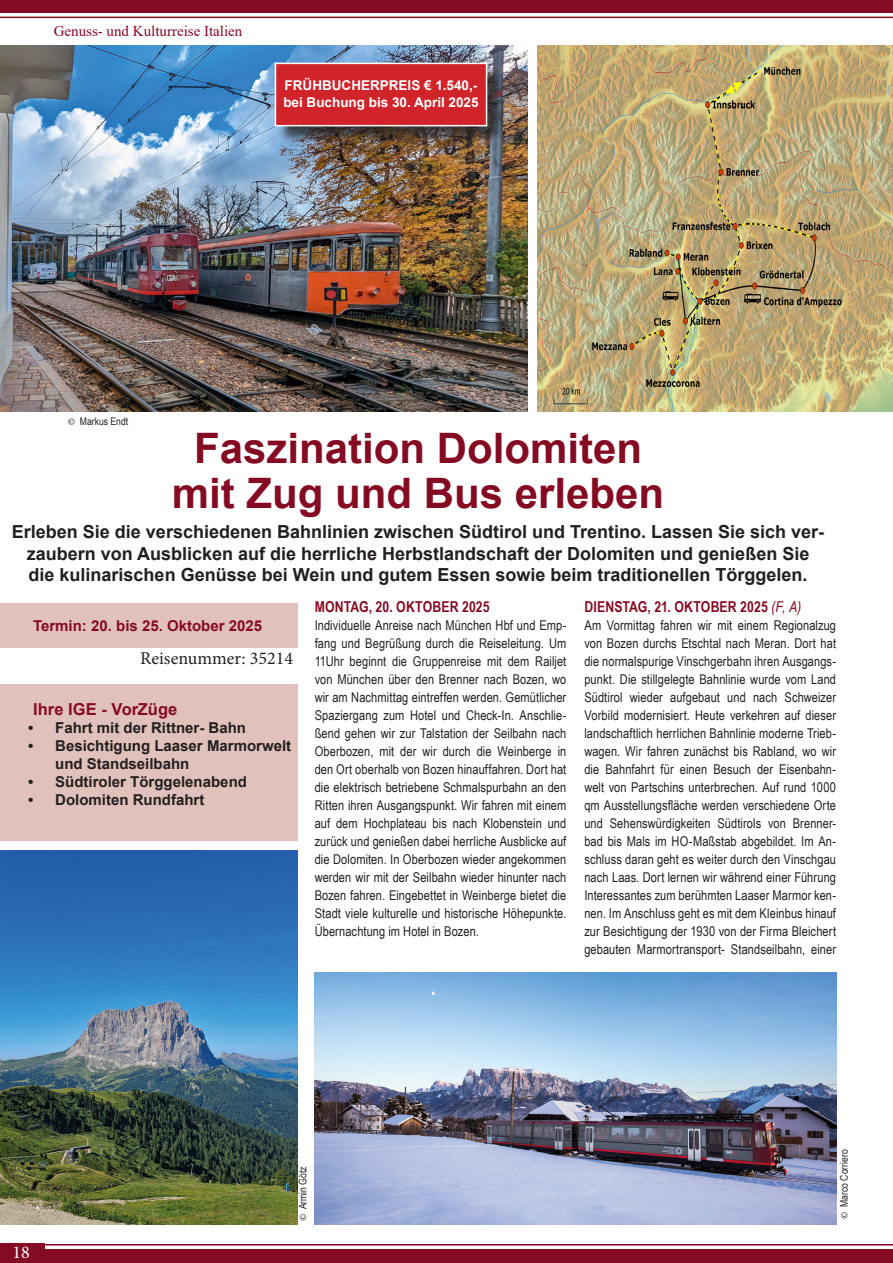
<style>
.page{position:relative;width:893px;height:1263px;background:#fff}
.page>*{position:absolute;margin:0;border:0;box-sizing:border-box;transform-origin:0 0}
._1-Titel{font:700 42px "Arial";color:#850b22}
._2-Untertitel{font:700 18px/21.6px "Arial";color:#231f20;text-align:center}
.t1{font:18px "Minion Pro";color:#231f20}
.t2{font:18px "Minion Pro";color:#fff}
._10-_Vorzüge{font:700 16.5px "Arial";letter-spacing:.005em;color:#850b22}
.t3{font:700 15px/18px "Arial";color:#231f20}
._4-Datum_im_Fliesstext_R{font:700 15px "Arial Narrow";letter-spacing:.005em;color:#850b22}
._0-Reisekategorie{font:15px "Times New Roman";color:#850b22}
._5-Leistungspaket_Reisepreis_Reisetermin{font:700 15px "Arial";color:#850b22}
._3-Fliesstext_R{font:13.5px/18px "Arial Narrow";letter-spacing:.005em;color:#231f20;text-align:justify}
.t4{font:700 13.5px "Arial";color:#fff}
.t5{font:10.5px "Arial Narrow";color:#231f20}
.s1{font-family:"Minion Pro"}
.s2{font-weight:400;font-style:italic}
</style>
<div class="page">
<div style="left:0;top:1249px;width:893px;height:14px;background:#850b22"></div>
<hr style="left:0;top:1244px;width:893px;height:1px;background:#850b22">
<hr style="left:0;top:17px;width:893px;height:1px;background:#850b22">
<div style="left:0;top:0;width:893px;height:12px;background:#850b22"></div>
<div style="left:0;top:1244px;width:45px;height:19px;background:#850b22"></div>
<img style="left:537px;top:45px;width:356px;height:366px">
<img style="left:0;top:45px;width:527px;height:366px">
<div style="left:0;top:685px;width:298px;height:156px;background:#e1c1bb"></div>
<div style="left:0;top:604px;width:298px;height:44px;background:#e1c1bb"></div>
<div style="left:277px;top:65px;width:229px;height:80px;background:#231f20;opacity:.75"></div>
<div style="left:275px;top:63px;width:212px;height:63px;background:#d1232a"></div>
<div style="left:275px;top:63px;width:212px;height:63px;border:2px solid #fff"></div>
<img style="left:0;top:850px;width:298px;height:374px">
<img style="left:315px;top:972px;width:521px;height:252px">
<p class="_0-Reisekategorie" style="left:54px;top:20px;width:190px">Genuss- und Kulturreise Italien</p>
<p class="t4" style="left:285px;top:76px;width:194px">FRÜHBUCHERPREIS € 1.540,-</p>
<p class="t4" style="left:283px;top:92px;width:197px">bei Buchung bis 30. April 2025</p>
<p class="t5" style="left:68px;top:413px;width:62px"><span class="s1">©</span> Markus Endt</p>
<p class="_1-Titel" style="left:194px;top:418px;width:450px">Faszination Dolomiten</p>
<p class="_1-Titel" style="left:172px;top:463px;width:494px">mit Zug und Bus erleben</p>
<p class="_2-Untertitel" style="left:12px;top:521px;width:814px">Erleben Sie die verschiedenen Bahnlinien zwischen Südtirol und Trentino. Lassen Sie sich ver&shy;zaubern von Ausblicken auf die herrliche Herbstlandschaft der Dolomiten und genießen Sie</p>
<p class="_2-Untertitel" style="left:29px;top:564px;width:780px">die kulinarischen Genüsse bei Wein und gutem Essen sowie beim traditionellen Törggelen.</p>
<p class="_5-Leistungspaket_Reisepreis_Reisetermin" style="left:33px;top:615px;width:230px">Termin: 20. bis 25. Oktober 2025</p>
<p class="t1" style="left:140px;top:646px;width:154px">Reisenummer: 35214</p>
<p class="_10-_Vorzüge" style="left:33px;top:697px;width:146px">Ihre IGE - VorZüge</p>
<p class="t3" style="left:28px;top:718px;width:219px">• Fahrt mit der Rittner- Bahn</p>
<p class="t3" style="left:55px;top:736px;width:237px;text-indent:-27px">• Besichtigung Laaser Marmorwelt und Standseilbahn</p>
<p class="t3" style="left:28px;top:772px;width:220px">• Südtiroler Törggelenabend</p>
<p class="t3" style="left:28px;top:790px;width:178px">• Dolomiten Rundfahrt</p>
<p class="_4-Datum_im_Fliesstext_R" style="left:315px;top:595px;width:176px">MONTAG, 20. OKTOBER 2025</p>
<p class="_3-Fliesstext_R" style="left:315px;top:616px;width:253px">Individuelle Anreise nach München Hbf und Emp&shy;fang und Begrüßung durch die Reiseleitung. Um 11Uhr beginnt die Gruppenreise mit dem Railjet von München über den Brenner nach Bozen, wo wir am Nachmittag eintreffen werden. Gemütlicher Spaziergang zum Hotel und Check-In. Anschlie&shy;ßend gehen wir zur Talstation der Seilbahn nach Oberbozen, mit der wir durch die Weinberge in den Ort oberhalb von Bozen hinauffahren. Dort hat die elektrisch betriebene Schmalspurbahn an den Ritten ihren Ausgangspunkt. Wir fahren mit einem auf dem Hochplateau bis nach Klobenstein und zurück und genießen dabei herrliche Ausblicke auf die Dolomiten. In Oberbozen wieder angekommen werden wir mit der Seilbahn wieder hinunter nach Bozen fahren. Eingebettet in Weinberge bietet die Stadt viele kulturelle und historische Höhepunkte.<br>Übernachtung im Hotel in Bozen.</p>
<p class="_4-Datum_im_Fliesstext_R" style="left:584px;top:595px;width:218px">DIENSTAG, 21. OKTOBER 2025 <span class="s2">(F, A)</span></p>
<p class="_3-Fliesstext_R" style="left:584px;top:616px;width:253px">Am Vormittag fahren wir mit einem Regionalzug von Bozen durchs Etschtal nach Meran. Dort hat die normalspurige Vinschgerbahn ihren Ausgangs&shy;punkt. Die stillgelegte Bahnlinie wurde vom Land Südtirol wieder aufgebaut und nach Schweizer Vorbild modernisiert. Heute verkehren auf dieser landschaftlich herrlichen Bahnlinie moderne Trieb&shy;wagen. Wir fahren zunächst bis Rabland, wo wir die Bahnfahrt für einen Besuch der Eisenbahn&shy;welt von Partschins unterbrechen. Auf rund 1000 qm Ausstellungsfläche werden verschiedene Orte und Sehenswürdigkeiten Südtirols von Brenner&shy;bad bis Mals im HO-Maßstab abgebildet. Im An&shy;schluss daran geht es weiter durch den Vinschgau nach Laas. Dort lernen wir während einer Führung Interessantes zum berühmten Laaser Marmor ken&shy;nen. Im Anschluss geht es mit dem Kleinbus hinauf zur Besichtigung der 1930 von der Firma Bleichert gebauten Marmortransport- Standseilbahn, einer</p>
<h2 class="t2" style="left:13px;top:1240px;width:19px">18</h2>
<p class="t5" style="left:295px;top:1221px;width:56px;rotate:-90deg"><span class="s1">©</span> Armin Götz</p>
<p class="t5" style="left:836px;top:1219px;width:71px;rotate:-90deg"><span class="s1">©</span> Marco Corriero</p>
</div>
